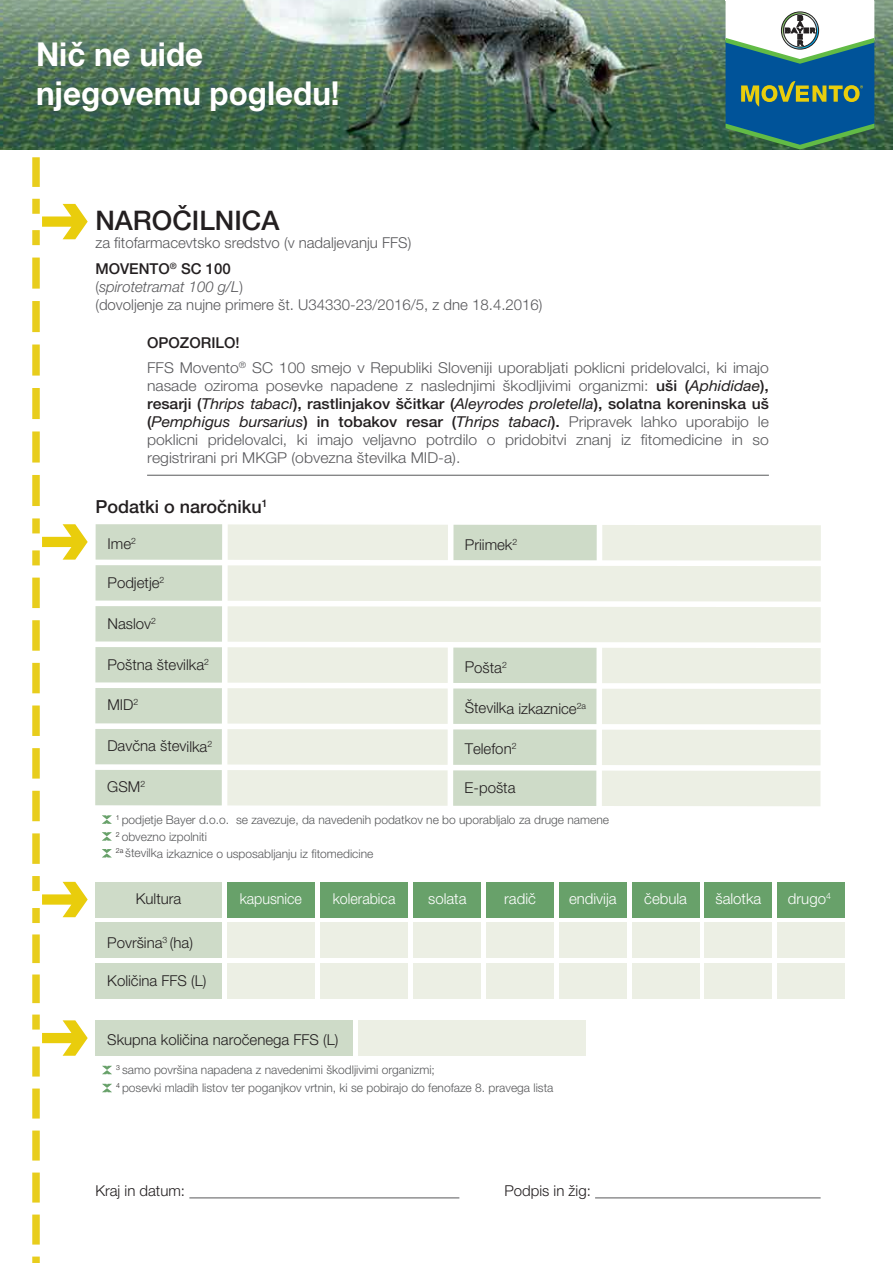
<style>
.page{position:relative;width:893px;height:1263px;background:#fff}
.page>*{position:absolute;margin:0;border:0;box-sizing:border-box;transform-origin:0 0}
.t1{font:700 33px/39.6px "Helvetica Neue LT Pro";color:#fff;scale:.95 1}
.t2{font:500 27px "Helvetica Neue LT Pro";color:#231f20}
.t3{font:500 18px "Helvetica Neue LT Pro";color:#231f20}
.t4{font:300 15px/18px "Helvetica Neue LT Pro";color:#58585b;scale:1.05 1}
.t5{font:300 15px "Helvetica Neue LT Pro";color:#231f20}
.t6{font:300 15px/25.5px "Helvetica Neue LT Pro";color:#58585b}
.t7{font:italic 15px "Helvetica Neue LTW1 G";color:#231f20;scale:1.05 1}
.t8{font:300 15px "Helvetica Neue LT Pro";color:#fff}
.t9{font:300 15px "Helvetica Neue LT Pro";color:#fff;scale:.95 1}
.t10{font:300 12px/16.8px "Helvetica Neue LT Pro";color:#58595b}
.s1{font-weight:500;color:#231f20}
.s2{font-style:italic}
.s3{font-family:"Helvetica Neue LTW1 G";font-weight:400;font-style:italic;color:#231f20}
.s4{font-family:"Helvetica Neue LT Pro";font-weight:500;font-style:normal}
.s5{font-family:"Helvetica Neue LT Pro";font-weight:300;font-style:normal;color:#58585b}
</style>
<div class="page">
<div style="left:32px;top:199px;width:8px;height:15px;background:#e8cd1c"></div>
<svg style="left:32px;top:149px;width:8px;height:38px"></svg>
<svg style="left:42px;top:882px;width:46px;height:35px"></svg>
<svg style="left:42px;top:524px;width:46px;height:36px"></svg>
<svg style="left:42px;top:204px;width:46px;height:35px"></svg>
<img style="left:0;top:0;width:893px;height:149px">
<svg style="left:725px;top:1px;width:149px;height:148px"></svg>
<div style="left:227px;top:923px;width:88px;height:35px;background:#ecefe4"></div>
<div style="left:95px;top:923px;width:127px;height:35px;background:#cedbc8"></div>
<div style="left:227px;top:964px;width:88px;height:35px;background:#ecefe4"></div>
<div style="left:95px;top:964px;width:127px;height:35px;background:#cedbc8"></div>
<div style="left:95px;top:882px;width:127px;height:35px;background:#cedbc8"></div>
<div style="left:227px;top:882px;width:88px;height:35px;background:#68a16a"></div>
<div style="left:321px;top:923px;width:87px;height:35px;background:#ecefe4"></div>
<div style="left:321px;top:964px;width:87px;height:35px;background:#ecefe4"></div>
<div style="left:321px;top:882px;width:87px;height:35px;background:#68a16a"></div>
<div style="left:96px;top:565px;width:126px;height:36px;background:#cedbc8"></div>
<svg style="left:228px;top:565px;width:593px;height:77px"></svg>
<div style="left:95px;top:606px;width:127px;height:36px;background:#cedbc8"></div>
<div style="left:228px;top:524px;width:220px;height:36px;background:#ecefe4"></div>
<div style="left:602px;top:525px;width:219px;height:36px;background:#ecefe4"></div>
<div style="left:96px;top:524px;width:126px;height:36px;background:#cedbc8"></div>
<div style="left:453px;top:525px;width:144px;height:35px;background:#cedbc8"></div>
<div style="left:602px;top:648px;width:219px;height:35px;background:#ecefe4"></div>
<div style="left:228px;top:647px;width:220px;height:36px;background:#ecefe4"></div>
<div style="left:95px;top:647px;width:127px;height:36px;background:#cedbc8"></div>
<div style="left:453px;top:647px;width:144px;height:36px;background:#cedbc8"></div>
<div style="left:602px;top:689px;width:219px;height:35px;background:#ecefe4"></div>
<div style="left:227px;top:688px;width:221px;height:36px;background:#ecefe4"></div>
<div style="left:95px;top:688px;width:127px;height:35px;background:#cedbc8"></div>
<div style="left:453px;top:688px;width:143px;height:36px;background:#cedbc8"></div>
<div style="left:602px;top:730px;width:219px;height:35px;background:#ecefe4"></div>
<div style="left:227px;top:729px;width:221px;height:36px;background:#ecefe4"></div>
<div style="left:95px;top:729px;width:127px;height:35px;background:#cedbc8"></div>
<div style="left:453px;top:729px;width:143px;height:36px;background:#cedbc8"></div>
<div style="left:602px;top:771px;width:218px;height:35px;background:#ecefe4"></div>
<div style="left:227px;top:770px;width:221px;height:36px;background:#ecefe4"></div>
<div style="left:95px;top:770px;width:127px;height:35px;background:#cedbc8"></div>
<div style="left:453px;top:770px;width:143px;height:36px;background:#cedbc8"></div>
<svg style="left:102px;top:815px;width:10px;height:9px"></svg>
<svg style="left:102px;top:832px;width:10px;height:9px"></svg>
<svg style="left:102px;top:849px;width:10px;height:8px"></svg>
<svg style="left:102px;top:1066px;width:10px;height:8px"></svg>
<svg style="left:102px;top:1084px;width:10px;height:8px"></svg>
<hr style="left:189px;top:1198px;width:270px;height:1px;background:#58595b">
<hr style="left:595px;top:1198px;width:226px;height:1px;background:#58595b">
<div style="left:32px;top:1014px;width:8px;height:15px;background:#e8cd1c"></div>
<svg style="left:32px;top:934px;width:8px;height:69px"></svg>
<div style="left:32px;top:908px;width:8px;height:15px;background:#e8cd1c"></div>
<div style="left:32px;top:876px;width:8px;height:15px;background:#e8cd1c"></div>
<svg style="left:32px;top:577px;width:8px;height:287px"></svg>
<div style="left:32px;top:550px;width:8px;height:15px;background:#e8cd1c"></div>
<div style="left:32px;top:518px;width:8px;height:15px;background:#e8cd1c"></div>
<svg style="left:32px;top:257px;width:8px;height:249px"></svg>
<div style="left:32px;top:230px;width:8px;height:15px;background:#e8cd1c"></div>
<svg style="left:32px;top:1020px;width:56px;height:243px"></svg>
<hr style="left:725px;top:0;width:149px;height:1px;background:#fff">
<div style="left:414px;top:882px;width:67px;height:35px;background:#68a16a"></div>
<div style="left:414px;top:923px;width:67px;height:35px;background:#ecefe4"></div>
<div style="left:414px;top:964px;width:67px;height:35px;background:#ecefe4"></div>
<div style="left:486px;top:882px;width:68px;height:35px;background:#68a16a"></div>
<div style="left:486px;top:923px;width:68px;height:35px;background:#ecefe4"></div>
<div style="left:486px;top:964px;width:68px;height:35px;background:#ecefe4"></div>
<div style="left:559px;top:882px;width:67px;height:35px;background:#68a16a"></div>
<div style="left:559px;top:923px;width:67px;height:35px;background:#ecefe4"></div>
<div style="left:559px;top:964px;width:67px;height:35px;background:#ecefe4"></div>
<div style="left:632px;top:882px;width:67px;height:35px;background:#68a16a"></div>
<div style="left:632px;top:923px;width:67px;height:35px;background:#ecefe4"></div>
<div style="left:632px;top:964px;width:67px;height:35px;background:#ecefe4"></div>
<div style="left:705px;top:882px;width:67px;height:35px;background:#68a16a"></div>
<div style="left:705px;top:923px;width:67px;height:35px;background:#ecefe4"></div>
<div style="left:705px;top:964px;width:67px;height:35px;background:#ecefe4"></div>
<div style="left:777px;top:882px;width:68px;height:35px;background:#68a16a"></div>
<div style="left:777px;top:923px;width:68px;height:35px;background:#ecefe4"></div>
<div style="left:777px;top:964px;width:68px;height:35px;background:#ecefe4"></div>
<hr style="left:147px;top:475px;width:622px;height:1px;background:#58595b">
<div style="left:358px;top:1020px;width:228px;height:36px;background:#ecefe4"></div>
<div style="left:95px;top:1020px;width:258px;height:36px;background:#cedbc8"></div>
<h1 class="t1" style="left:36px;top:33px;width:321px">Nič ne uide njegovemu pogledu!</h1>
<h2 class="t2" style="left:95px;top:204px;width:186px">NAROČILNICA</h2>
<p class="t6" style="left:95px;top:230px;width:317px">za fitofarmacevtsko sredstvo (v nadaljevanju FFS)<br><span class="s1">MOVENTO</span><sup>®</sup> <span class="s1">SC 100</span></p>
<p class="t6" style="left:95px;top:277px;width:449px;line-height:18px">(<span class="s2">spirotetramat 100 g/L</span>)<br>(dovoljenje za nujne primere št. U34330-23/2016/5, z dne 18.4.2016)</p>
<p class="t4" style="left:147px;top:330px;width:594px;line-height:25.5px"><span class="s1">OPOZORILO!<br></span>FFS Movento<sup>®</sup> SC 100 smejo v Republiki Sloveniji uporabljati poklicni pridelovalci, ki imajo</p>
<p class="t4" style="left:147px;top:377px;width:594px">nasade oziroma posevke napadene z naslednjimi škodljivimi organizmi: <span class="s1">uši (</span><span class="s3">Aphididae</span><span class="s1">), resarji (</span><span class="s3">Thrips tabaci</span><span class="s1">), rastlinjakov ščitkar (</span><span class="s3">Aleyrodes proletella</span><span class="s1">), solatna koreninska uš</span></p>
<p class="t7" style="left:147px;top:413px;width:594px"><span class="s4">(</span>Pemphigus bursarius<span class="s4">) in tobakov resar (</span>Thrips tabaci<span class="s4">).</span> <span class="s5">Pripravek lahko uporabijo le</span></p>
<p class="t4" style="left:147px;top:431px;width:594px">poklicni pridelovalci, ki imajo veljavno potrdilo o pridobitvi znanj iz fitomedicine in so registrirani pri MKGP (obvezna številka MID-a).</p>
<p class="t3" style="left:95px;top:496px;width:174px">Podatki o naročniku<sup>1</sup></p>
<p class="t5" style="left:108px;top:535px;width:30px">Ime<sup>2</sup></p>
<p class="t5" style="left:465px;top:535px;width:54px">Priimek<sup>2</sup></p>
<p class="t5" style="left:108px;top:573px;width:58px">Podjetje<sup>2</sup></p>
<p class="t5" style="left:108px;top:614px;width:50px">Naslov<sup>2</sup></p>
<p class="t5" style="left:107px;top:655px;width:103px">Poštna številka<sup>2</sup></p>
<p class="t5" style="left:465px;top:658px;width:44px">Pošta<sup>2</sup></p>
<p class="t5" style="left:107px;top:696px;width:32px">MID<sup>2</sup></p>
<p class="t5" style="left:465px;top:699px;width:123px">Številka izkaznice<sup>2a</sup></p>
<p class="t5" style="left:107px;top:737px;width:106px">Davčna številka<sup>2</sup></p>
<p class="t5" style="left:465px;top:740px;width:53px">Telefon<sup>2</sup></p>
<p class="t5" style="left:465px;top:778px;width:52px">E-pošta</p>
<p class="t10" style="left:116px;top:811px;width:495px"><sup>1</sup> podjetje Bayer d.o.o. se zavezuje, da navedenih podatkov ne bo uporabljalo za druge namene<br><sup>2</sup> obvezno izpolniti<br><sup>2a</sup> številka izkaznice o usposabljanju iz fitomedicine</p>
<p class="t5" style="left:107px;top:778px;width:39px">GSM<sup>2</sup></p>
<p class="t5" style="left:136px;top:890px;width:47px">Kultura</p>
<p class="t9" style="left:240px;top:890px;width:67px">kapusnice</p>
<p class="t9" style="left:333px;top:890px;width:67px">kolerabica</p>
<p class="t5" style="left:107px;top:933px;width:87px">Površina<sup>3</sup> (ha)</p>
<p class="t5" style="left:107px;top:972px;width:101px">Količina FFS (L)</p>
<p class="t5" style="left:107px;top:1031px;width:233px">Skupna količina naročenega FFS (L)</p>
<p class="t8" style="left:428px;top:890px;width:40px">solata</p>
<p class="t8" style="left:504px;top:890px;width:33px">radič</p>
<p class="t8" style="left:569px;top:890px;width:49px">endivija</p>
<p class="t8" style="left:644px;top:890px;width:44px">čebula</p>
<p class="t8" style="left:715px;top:890px;width:47px">šalotka</p>
<p class="t8" style="left:788px;top:890px;width:44px">drugo<sup>4</sup></p>
<p class="t10" style="left:116px;top:1061px;width:439px;line-height:18px"><sup>3</sup> samo površina napadena z navedenimi škodljivimi organizmi;<br><sup>4</sup> posevki mladih listov ter poganjkov vrtnin, ki se pobirajo do fenofaze 8. pravega lista</p>
<p class="t5" style="left:95px;top:1182px;width:91px">Kraj in datum:</p>
<p class="t5" style="left:504px;top:1182px;width:88px">Podpis in žig:</p>
</div>
